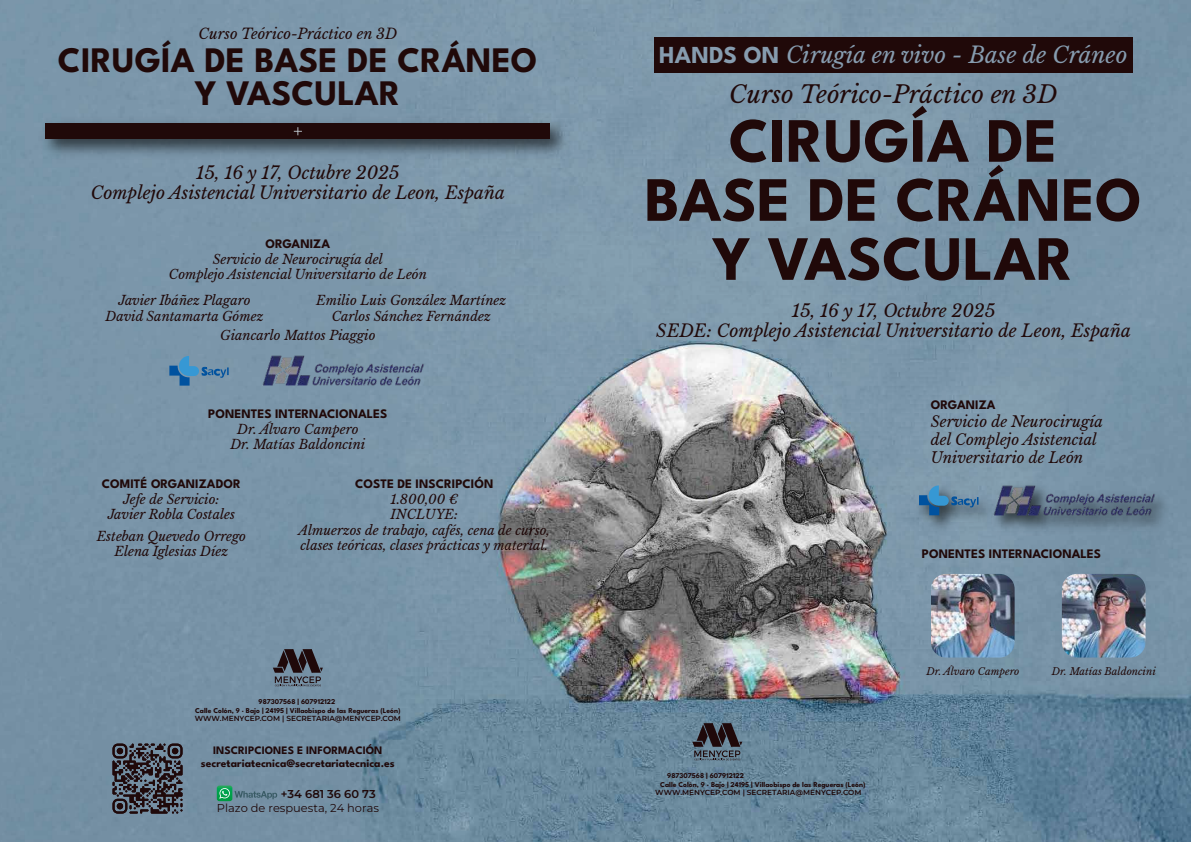
<style>
.page{position:relative;width:1191px;height:842px;background:#fff}
.page>*{position:absolute;margin:0;border:0;box-sizing:border-box;transform-origin:0 0}
.t1{font:700 63px/59px "League Spartan";color:#200909;text-align:center}
.t2{font:700 35.8px/32.9px "League Spartan";color:#200909;text-align:center}
.t3{font:italic 24px "Libre Baskerville";color:#200909}
.t4{font:italic 22.4px "Libre Baskerville";color:#869caf}
.t5{font:italic 17.4px/20.9px "Libre Baskerville";color:#200909;text-align:center}
.t6{font:italic 15px/18px "Libre Baskerville";color:#200909}
.t7{font:italic 14.5px "Libre Baskerville";color:#200909}
.t8{font:italic 13px/15.6px "Libre Baskerville";color:#200909;text-align:center}
.t9{font:700 13px "League Spartan";color:#200909}
.t10{font:700 11.4px/13.7px "League Spartan";color:#1f090a;text-align:center}
.t11{font:11.4px "Montserrat";color:#1f090a}
.t12{font:600 11.4px "Montserrat";color:#1f090a}
.t13{font:italic 10px "Libre Baskerville";color:#200909}
.t14{font:700 7.4px/8.9px "League Spartan";color:#1f090a}
.t15{font:600 7.4px "Montserrat";color:#1f090a}
.s1{font-family:"League Spartan";font-weight:700;font-style:normal;font-size:24.4px}
</style>
<div class="page">
<img style="left:0;top:0;width:1191px;height:842px">
<svg style="left:692px;top:723px;width:50px;height:37px"></svg>
<svg style="left:273px;top:649px;width:50px;height:37px"></svg>
<img style="left:36px;top:114px;width:538px;height:49px">
<div style="left:46px;top:124px;width:504px;height:15px;background:#200909"></div>
<svg style="left:294px;top:127px;width:8px;height:8px"></svg>
<svg style="left:217px;top:786px;width:60px;height:15px"></svg>
<svg style="left:112px;top:744px;width:70px;height:70px"></svg>
<img style="left:263px;top:356px;width:163px;height:30px">
<svg style="left:169px;top:356px;width:60px;height:30px"></svg>
<img style="left:1000px;top:477px;width:176px;height:60px">
<img style="left:1000px;top:485px;width:157px;height:31px">
<img style="left:910px;top:477px;width:90px;height:61px">
<svg style="left:919px;top:485px;width:59px;height:30px"></svg>
<img style="left:1062px;top:574px;width:83px;height:83px">
<img style="left:931px;top:574px;width:83px;height:83px">
<div style="left:654px;top:38px;width:478px;height:35px;background:#200909"></div>
<p class="t7" style="left:198px;top:25px;width:200px">Curso Teórico-Práctico en 3D</p>
<h2 class="t2" style="left:58px;top:47px;width:481px">CIRUGÍA DE BASE DE CRÁNEO<br>Y VASCULAR</h2>
<h3 class="t5" style="left:91px;top:162px;width:416px">15, 16 y 17, Octubre 2025<br>Complejo Asistencial Universitario de Leon, España</h3>
<p class="t9" style="left:265px;top:239px;width:66px">ORGANIZA</p>
<p class="t8" style="left:169px;top:251px;width:259px">Servicio de Neurocirugía del<br>Complejo Asistencial Universitario de León</p>
<p class="t8" style="left:106px;top:293px;width:159px">Javier Ibáñez Plagaro<br>David Santamarta Gómez</p>
<p class="t8" style="left:316px;top:293px;width:191px">Emilio Luis González Martínez<br>Carlos Sánchez Fernández</p>
<p class="t8" style="left:220px;top:328px;width:157px">Giancarlo Mattos Piaggio</p>
<p class="t9" style="left:208px;top:409px;width:181px">PONENTES INTERNACIONALES</p>
<p class="t8" style="left:230px;top:421px;width:136px">Dr. Álvaro Campero<br>Dr. Matías Baldoncini</p>
<p class="t9" style="left:102px;top:479px;width:141px">COMITÉ ORGANIZADOR</p>
<p class="t8" style="left:108px;top:491px;width:129px">Jefe de Servicio:<br>Javier Robla Costales</p>
<p class="t8" style="left:97px;top:528px;width:151px">Esteban Quevedo Orrego<br>Elena Iglesias Díez</p>
<p class="t9" style="left:355px;top:479px;width:140px">COSTE DE INSCRIPCIÓN</p>
<p class="t8" style="left:298px;top:491px;width:253px">1.800,00 €<br>INCLUYE:<br>Almuerzos de trabajo, cafés, cena de curso, clases teóricas, clases prácticas y material.</p>
<p class="t14" style="left:195px;top:697px;width:207px;text-align:center">987307568 | 607912122<br>Calle Colón, 9 · Bajo | 24195 | Villaobispo de las Regueras (León)</p>
<p class="t15" style="left:195px;top:714px;width:208px">WWW.MENYCEP.COM | SECRETARIA@MENYCEP.COM</p>
<p class="t10" style="left:201px;top:744px;width:195px">INSCRIPCIONES E INFORMACIÓN secretariatecnica@secretariatecnica.es</p>
<p class="t12" style="left:281px;top:787px;width:96px">+34 681 36 60 73</p>
<p class="t11" style="left:217px;top:801px;width:164px">Plazo de respuesta, 24 horas</p>
<h3 class="t4" style="left:659px;top:41px;width:469px"><span class="s1">HANDS ON</span> Cirugía en vivo - Base de Cráneo</h3>
<h3 class="t3" style="left:729px;top:79px;width:330px">Curso Teórico-Práctico en 3D</h3>
<h1 class="t1" style="left:644px;top:117px;width:499px">CIRUGÍA DE<br>BASE DE CRÁNEO<br>Y VASCULAR</h1>
<h3 class="t5" style="left:656px;top:300px;width:476px">15, 16 y 17, Octubre 2025<br>SEDE: Complejo Asistencial Universitario de Leon, España</h3>
<p class="t9" style="left:931px;top:399px;width:66px">ORGANIZA</p>
<p class="t6" style="left:931px;top:412px;width:174px">Servicio de Neurocirugía del Complejo Asistencial<br>Universitario de León</p>
<p class="t9" style="left:922px;top:548px;width:181px">PONENTES INTERNACIONALES</p>
<p class="t14" style="left:660px;top:771px;width:207px;text-indent:7px">987307568 | 607912122<br>Calle Colón, 9 · Bajo | 24195 | Villaobispo de las Regueras (León)</p>
<p class="t15" style="left:655px;top:788px;width:208px">WWW.MENYCEP.COM | SECRETARIA@MENYCEP.COM</p>
<p class="t13" style="left:926px;top:666px;width:95px">Dr. Álvaro Campero</p>
<p class="t13" style="left:1052px;top:665px;width:105px">Dr. Matías Baldoncini</p>
</div>
